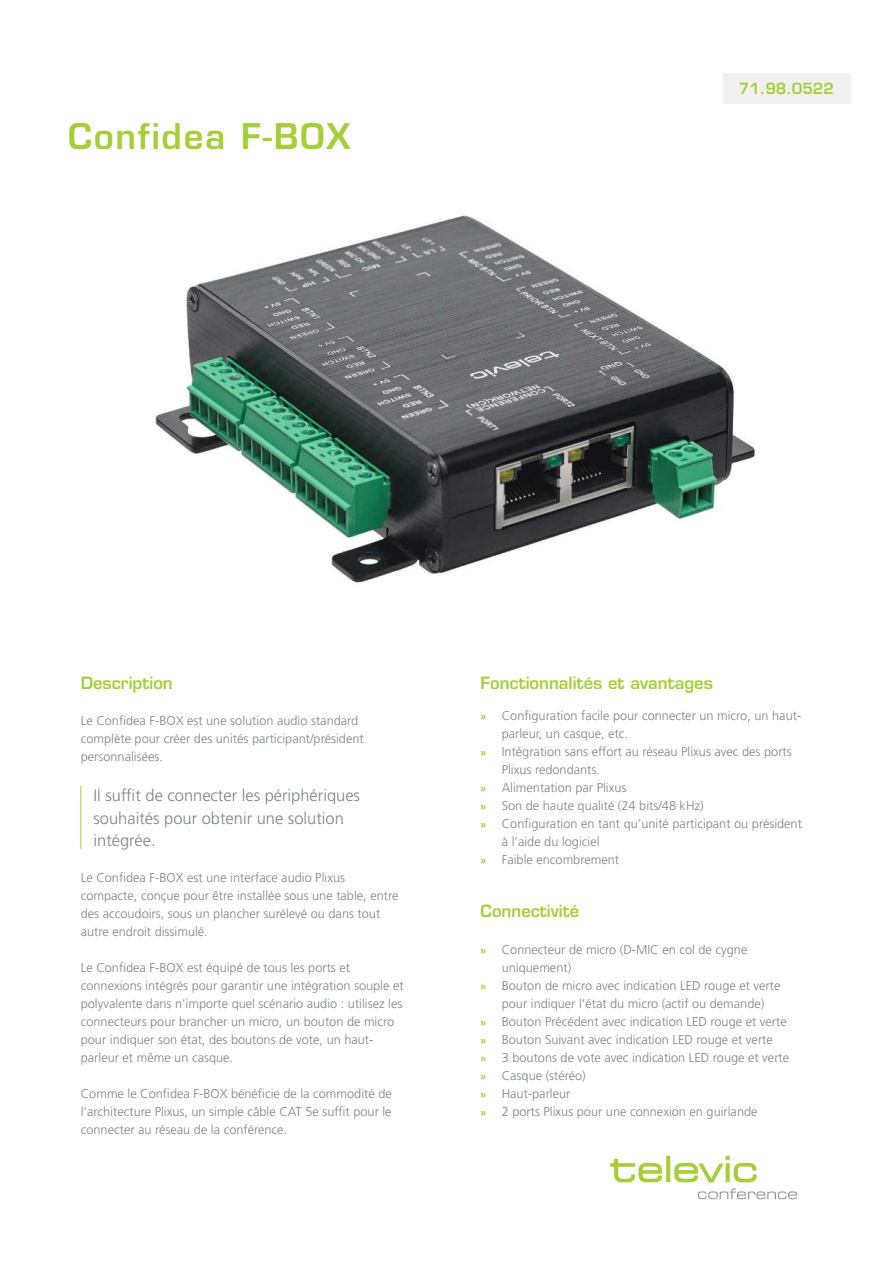
<style>
.page{position:relative;width:893px;height:1263px;background:#fff}
.page>*{position:absolute;margin:0;border:0;box-sizing:border-box;transform-origin:0 0}
.t1{font:600 34.5px "Eurostile LT Std";letter-spacing:.05em;color:#a6ce38}
.t2{font:300 16.5px/22.5px "Frutiger LT Std";color:#808284}
.t3{font:600 16.5px "Eurostile LT Std";color:#a6ce38}
.t4{font:600 15px "Eurostile LT Std";color:#a6ce38}
.t5{font:300 12.75px/18px "Frutiger LT Std";color:#808284}
.s1{font-weight:700;font-size:10.5px;color:#a6ce38}
</style>
<div class="page">
<svg style="left:698px;top:1188px;width:99px;height:11px"></svg>
<svg style="left:610px;top:1156px;width:147px;height:26px"></svg>
<hr style="left:81px;top:786px;width:1px;height:63px;background:#a6ce38">
<div style="left:722px;top:73px;width:128px;height:30px;background:#f1f1f2"></div>
<img style="left:155px;top:215px;width:600px;height:369px">
<h1 class="t1" style="left:68px;top:123px;width:284px">Confidea F-BOX</h1>
<p class="t4" style="left:739px;top:82px;width:97px">71.98.0522</p>
<p class="t4" style="left:792px;top:80px;width:44px">2000</p>
<p class="t3" style="left:81px;top:676px;width:94px">Description</p>
<p class="t5" style="left:81px;top:712px;width:284px">Le Confidea F-BOX est une solution audio standard complète pour créer des unités participant/président personnalisées.</p>
<p class="t2" style="left:94px;top:785px;width:268px">Il suffit de connecter les périphériques souhaités pour obtenir une solution intégrée.</p>
<p class="t5" style="left:81px;top:869px;width:319px">Le Confidea F-BOX est une interface audio Plixus compacte, conçue pour être installée sous une table, entre des accoudoirs, sous un plancher surélevé ou dans tout autre endroit dissimulé.</p>
<p class="t5" style="left:81px;top:959px;width:324px">Le Confidea F-BOX est équipé de tous les ports et connexions intégrés pour garantir une intégration souple et polyvalente dans n'importe quel scénario audio : utilisez les connecteurs pour brancher un micro, un bouton de micro pour indiquer son état, des boutons de vote, un haut&shy;parleur et même un casque.</p>
<p class="t5" style="left:81px;top:1085px;width:313px;text-align:justify">Comme le Confidea F-BOX bénéficie de la commodité de l'architecture Plixus, un simple câble CAT 5e suffit pour le connecter au réseau de la conférence.</p>
<p class="t3" style="left:480px;top:676px;width:234px">Fonctionnalités et avantages</p>
<p class="t5" style="left:480px;top:708px;width:322px"><span class="s1">»</span> Configuration facile pour connecter un micro, un haut-</p>
<p class="t5" style="left:502px;top:726px;width:128px">parleur, un casque, etc.</p>
<p class="t5" style="left:480px;top:744px;width:313px"><span class="s1">»</span> Intégration sans effort au réseau Plixus avec des ports</p>
<p class="t5" style="left:502px;top:762px;width:100px">Plixus redondants.</p>
<p class="t5" style="left:480px;top:780px;width:147px"><span class="s1">»</span> Alimentation par Plixus</p>
<p class="t5" style="left:480px;top:798px;width:225px"><span class="s1">»</span> Son de haute qualité (24 bits/48 kHz)</p>
<p class="t5" style="left:480px;top:816px;width:323px"><span class="s1">»</span> Configuration en tant qu’unité participant ou président</p>
<p class="t5" style="left:502px;top:834px;width:99px">à l’aide du logiciel</p>
<p class="t5" style="left:480px;top:852px;width:140px"><span class="s1">»</span> Faible encombrement</p>
<p class="t3" style="left:480px;top:905px;width:100px">Connectivité</p>
<p class="t5" style="left:480px;top:942px;width:268px"><span class="s1">»</span> Connecteur de micro (D-MIC en col de cygne</p>
<p class="t5" style="left:502px;top:960px;width:71px">uniquement)</p>
<p class="t5" style="left:480px;top:978px;width:301px"><span class="s1">»</span> Bouton de micro avec indication LED rouge et verte</p>
<p class="t5" style="left:502px;top:996px;width:264px">pour indiquer l’état du micro (actif ou demande)</p>
<p class="t5" style="left:480px;top:1014px;width:308px"><span class="s1">»</span> Bouton Précédent avec indication LED rouge et verte</p>
<p class="t5" style="left:480px;top:1032px;width:294px"><span class="s1">»</span> Bouton Suivant avec indication LED rouge et verte</p>
<p class="t5" style="left:480px;top:1050px;width:310px"><span class="s1">»</span> 3 boutons de vote avec indication LED rouge et verte</p>
<p class="t5" style="left:480px;top:1068px;width:107px"><span class="s1">»</span> Casque (stéréo)</p>
<p class="t5" style="left:480px;top:1086px;width:91px"><span class="s1">»</span> Haut-parleur</p>
<p class="t5" style="left:480px;top:1104px;width:279px"><span class="s1">»</span> 2 ports Plixus pour une connexion en guirlande</p>
</div>
